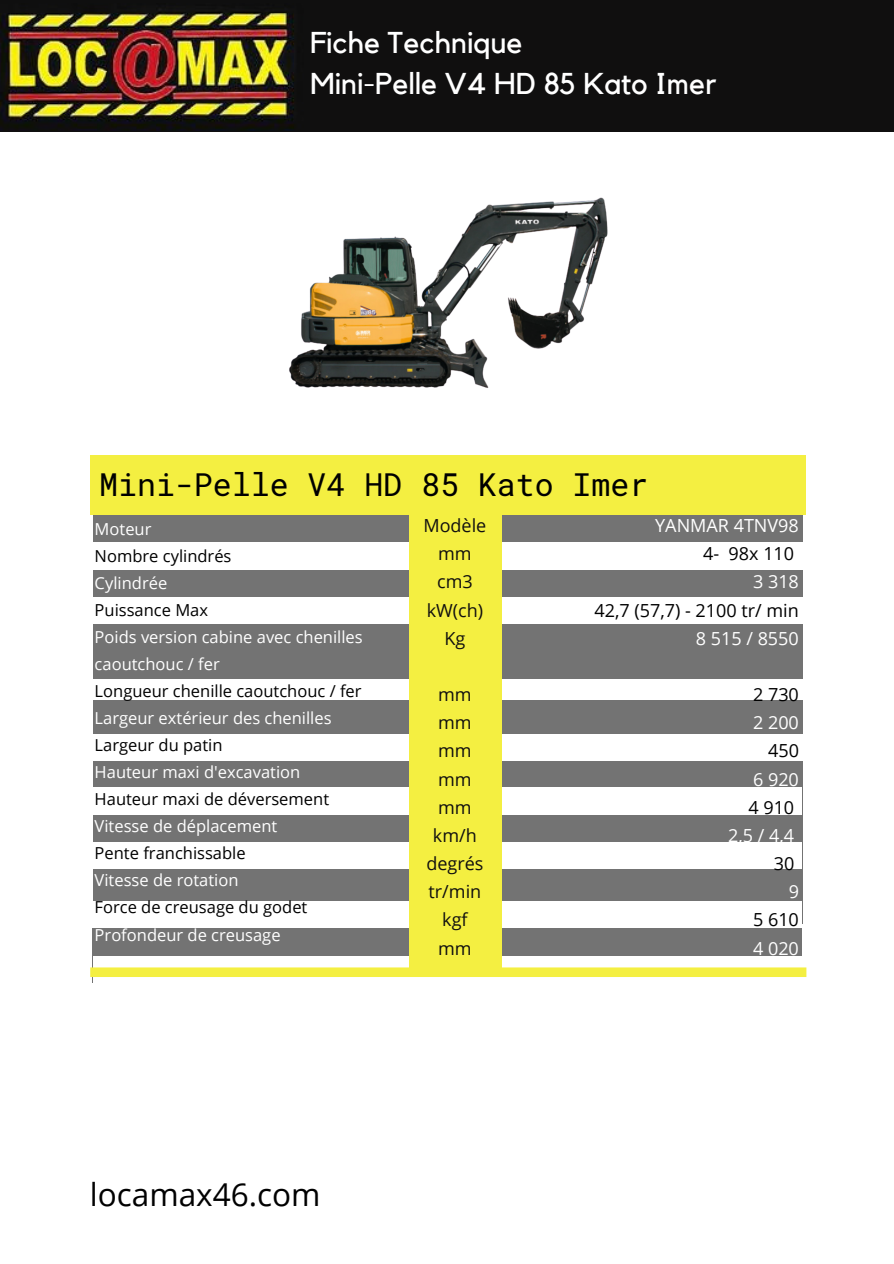
<style>
.page{position:relative;width:894px;height:1264px;background:#fff}
.page>*{position:absolute;margin:0;border:0;box-sizing:border-box;transform-origin:0 0}
.t1{font:31.5px "Roboto Mono";color:#000}
.t2{font:31.5px "Open Sans";color:#000}
.t3{font:30px/41.7px "Kollektif";color:#fff}
.t4{font:18px/28.2px "Open Sans";color:#100f0f;text-align:center}
.t5{font:18px "Open Sans";color:#000}
.t6{font:18px "Open Sans";color:#fff}
.t7{font:16.5px/27px "Open Sans";color:#fff}
.t8{font:16.5px "Open Sans";color:#000}
</style>
<div class="page">
<div style="left:0;top:0;width:893px;height:131px;background:#100f0f"></div>
<img style="left:0;top:9px;width:294px;height:122px">
<img style="left:282px;top:127px;width:329px;height:261px">
<div style="left:93px;top:700px;width:709px;height:54px;background:#737373"></div>
<div style="left:93px;top:734px;width:709px;height:54px;background:#fff"></div>
<div style="left:93px;top:761px;width:709px;height:54px;background:#737373"></div>
<div style="left:93px;top:787px;width:708px;height:55px;background:#fff"></div>
<div style="left:93px;top:815px;width:709px;height:54px;background:#737373"></div>
<div style="left:93px;top:842px;width:708px;height:54px;background:#fff"></div>
<div style="left:93px;top:624px;width:709px;height:54px;background:#737373"></div>
<div style="left:93px;top:542px;width:709px;height:54px;background:#737373"></div>
<div style="left:93px;top:515px;width:709px;height:54px;background:#fff"></div>
<div style="left:93px;top:488px;width:709px;height:54px;background:#737373"></div>
<div style="left:90px;top:455px;width:715px;height:60px;background:#f4ef41"></div>
<div style="left:93px;top:869px;width:709px;height:54px;background:#737373"></div>
<div style="left:93px;top:901px;width:708px;height:54px;background:#fff"></div>
<div style="left:93px;top:928px;width:708px;height:55px;background:#737373"></div>
<div style="left:93px;top:956px;width:709px;height:54px;background:#fff"></div>
<div style="left:408px;top:515px;width:93px;height:460px;background:#f4ef41"></div>
<svg style="left:90px;top:967px;width:716px;height:10px"></svg>
<h2 class="t3" style="left:310px;top:23px;width:407px">Fiche Technique<br>Mini-Pelle V4 HD 85 Kato Imer</h2>
<h1 class="t1" style="left:99px;top:463px;width:550px">Mini-Pelle V4 HD 85 Kato Imer</h1>
<p class="t7" style="left:95px;top:515px;width:58px">Moteur</p>
<p class="t8" style="left:95px;top:544px;width:138px">Nombre cylindrés</p>
<p class="t7" style="left:95px;top:569px;width:74px">Cylindrée</p>
<p class="t8" style="left:95px;top:598px;width:115px">Puissance Max</p>
<p class="t7" style="left:95px;top:623px;width:269px">Poids version cabine avec chenilles caoutchouc / fer</p>
<p class="t8" style="left:95px;top:679px;width:268px">Longueur chenille caoutchouc / fer</p>
<p class="t7" style="left:95px;top:704px;width:238px">Largeur extérieur des chenilles</p>
<p class="t8" style="left:95px;top:733px;width:129px">Largeur du patin</p>
<p class="t7" style="left:95px;top:758px;width:207px">Hauteur maxi d'excavation</p>
<p class="t8" style="left:95px;top:787px;width:236px">Hauteur maxi de déversement</p>
<p class="t7" style="left:95px;top:812px;width:184px">Vitesse de déplacement</p>
<p class="t8" style="left:95px;top:841px;width:152px">Pente franchissable</p>
<p class="t7" style="left:95px;top:866px;width:145px">Vitesse de rotation</p>
<p class="t8" style="left:95px;top:895px;width:214px">Force de creusage du godet</p>
<p class="t7" style="left:95px;top:920px;width:187px">Profondeur de creusage</p>
<p class="t4" style="left:423px;top:511px;width:64px">Modèle mm cm3 kW(ch)<br>Kg</p>
<p class="t4" style="left:426px;top:680px;width:59px">mm mm mm mm mm km/h degrés tr/min kgf mm</p>
<h1 class="t2" style="left:90px;top:1172px;width:232px">locamax46.com</h1>
<p class="t6" style="left:655px;top:513px;width:145px">YANMAR 4TNV98</p>
<p class="t5" style="left:703px;top:541px;width:92px">4- 98x 110</p>
<p class="t6" style="left:752px;top:569px;width:47px">3 318</p>
<p class="t5" style="left:594px;top:597px;width:206px">42,7 (57,7) - 2100 tr/ min</p>
<p class="t6" style="left:695px;top:625px;width:104px">8 515 / 8550</p>
<p class="t5" style="left:752px;top:682px;width:47px">2 730</p>
<p class="t6" style="left:752px;top:710px;width:47px">2 200</p>
<p class="t5" style="left:767px;top:738px;width:32px">450</p>
<p class="t6" style="left:752px;top:766px;width:47px">6 920</p>
<p class="t5" style="left:748px;top:794px;width:47px">4 910</p>
<p class="t6" style="left:728px;top:822px;width:67px">2,5 / 4,4</p>
<p class="t5" style="left:773px;top:850px;width:22px">30</p>
<p class="t6" style="left:788px;top:879px;width:12px">9</p>
<p class="t5" style="left:752px;top:907px;width:47px">5 610</p>
<p class="t6" style="left:752px;top:935px;width:47px">4 020</p>
</div>
